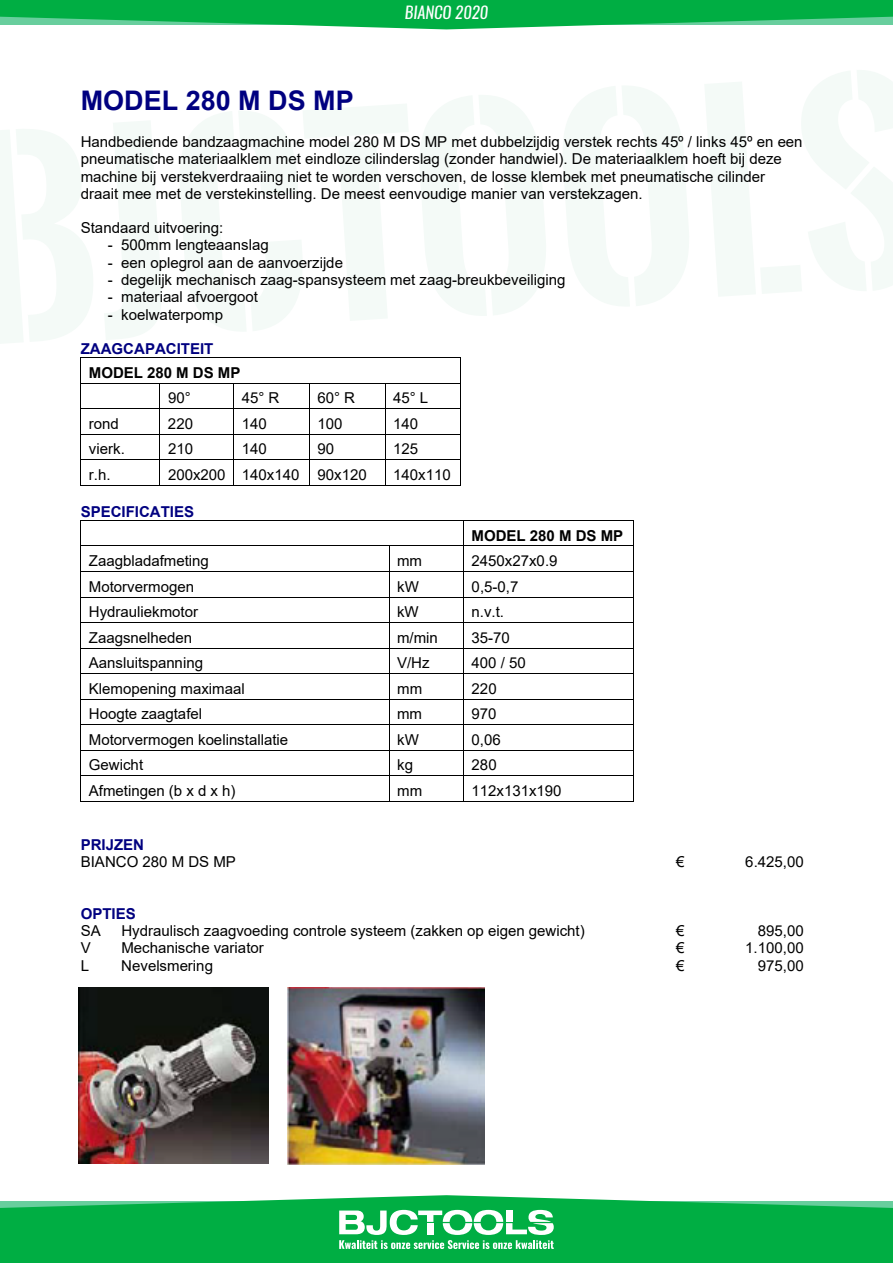
<style>
.page{position:relative;width:893px;height:1263px;background:#fff}
.page>*{position:absolute;margin:0;border:0;box-sizing:border-box;transform-origin:0 0}
.t1{font:700 27px "Arial";color:#000080}
.t2{font:italic 16.5px "Oswald";color:#fff}
.t3{font:15px/17.2px "Arial";color:#000}
.t4{font:700 15px "Arial";color:#000080}
.t5{font:700 15px "Arial";color:#000}
</style>
<div class="page">
<svg style="left:0;top:70px;width:893px;height:273px"></svg>
<svg style="left:0;top:1195px;width:893px;height:68px;fill:#00ae43"></svg>
<svg style="left:339px;top:1210px;width:215px;height:39px"></svg>
<svg style="left:0;top:0;width:893px;height:29px"></svg>
<hr style="left:80px;top:357px;width:380px;height:1px;background:#000">
<hr style="left:80px;top:383px;width:380px;height:1px;background:#000">
<hr style="left:80px;top:408px;width:380px;height:1px;background:#000">
<hr style="left:80px;top:434px;width:380px;height:1px;background:#000">
<hr style="left:80px;top:459px;width:380px;height:1px;background:#000">
<svg style="left:80px;top:358px;width:1px;height:127px"></svg>
<hr style="left:80px;top:485px;width:80px;height:1px;background:#000">
<hr style="left:160px;top:485px;width:73px;height:1px;background:#000">
<svg style="left:233px;top:384px;width:1px;height:102px"></svg>
<hr style="left:234px;top:485px;width:75px;height:1px;background:#000">
<svg style="left:309px;top:384px;width:1px;height:102px"></svg>
<hr style="left:310px;top:485px;width:75px;height:1px;background:#000">
<svg style="left:385px;top:384px;width:1px;height:102px"></svg>
<hr style="left:386px;top:485px;width:74px;height:1px;background:#000">
<svg style="left:460px;top:357px;width:1px;height:129px"></svg>
<hr style="left:80px;top:520px;width:384px;height:1px;background:#000">
<hr style="left:464px;top:520px;width:169px;height:1px;background:#000">
<hr style="left:80px;top:546px;width:384px;height:1px;background:#000">
<hr style="left:464px;top:546px;width:169px;height:1px;background:#000">
<hr style="left:80px;top:571px;width:384px;height:1px;background:#000">
<hr style="left:464px;top:571px;width:169px;height:1px;background:#000">
<hr style="left:80px;top:597px;width:384px;height:1px;background:#000">
<hr style="left:464px;top:597px;width:169px;height:1px;background:#000">
<hr style="left:80px;top:622px;width:384px;height:1px;background:#000">
<hr style="left:464px;top:622px;width:169px;height:1px;background:#000">
<hr style="left:80px;top:648px;width:384px;height:1px;background:#000">
<hr style="left:464px;top:648px;width:169px;height:1px;background:#000">
<hr style="left:80px;top:673px;width:384px;height:1px;background:#000">
<hr style="left:464px;top:673px;width:169px;height:1px;background:#000">
<hr style="left:80px;top:699px;width:384px;height:1px;background:#000">
<hr style="left:464px;top:699px;width:169px;height:1px;background:#000">
<hr style="left:80px;top:724px;width:384px;height:1px;background:#000">
<hr style="left:464px;top:724px;width:169px;height:1px;background:#000">
<hr style="left:80px;top:750px;width:384px;height:1px;background:#000">
<hr style="left:464px;top:750px;width:169px;height:1px;background:#000">
<hr style="left:80px;top:775px;width:384px;height:1px;background:#000">
<hr style="left:464px;top:775px;width:169px;height:1px;background:#000">
<svg style="left:80px;top:521px;width:1px;height:280px"></svg>
<hr style="left:80px;top:801px;width:309px;height:1px;background:#000">
<svg style="left:389px;top:547px;width:1px;height:254px"></svg>
<hr style="left:389px;top:801px;width:74px;height:1px;background:#000">
<svg style="left:463px;top:521px;width:1px;height:280px"></svg>
<hr style="left:464px;top:801px;width:169px;height:1px;background:#000">
<svg style="left:633px;top:520px;width:1px;height:282px"></svg>
<img style="left:288px;top:987px;width:197px;height:177px">
<img style="left:79px;top:987px;width:189px;height:176px">
<p class="t2" style="left:405px;top:1px;width:85px">BIANCO 2020</p>
<h1 class="t1" style="left:81px;top:82px;width:274px">MODEL 280 M DS MP</h1>
<p class="t3" style="left:81px;top:133px;width:723px">Handbediende bandzaagmachine model 280 M DS MP met dubbelzijdig verstek rechts 45º / links 45º en een pneumatische materiaalklem met eindloze cilinderslag (zonder handwiel). De materiaalklem hoeft bij deze machine bij verstekverdraaiing niet te worden verschoven, de losse klembek met pneumatische cilinder draait mee met de verstekinstelling. De meest eenvoudige manier van verstekzagen.</p>
<p class="t3" style="left:81px;top:219px;width:144px">Standaard uitvoering:</p>
<p class="t3" style="left:108px;top:236px;width:162px">- 500mm lengteaanslag</p>
<p class="t3" style="left:108px;top:254px;width:237px">- een oplegrol aan de aanvoerzijde</p>
<p class="t3" style="left:108px;top:271px;width:459px">- degelijk mechanisch zaag-spansysteem met zaag-breukbeveiliging</p>
<p class="t3" style="left:108px;top:288px;width:152px">- materiaal afvoergoot</p>
<p class="t3" style="left:108px;top:306px;width:117px">- koelwaterpomp</p>
<p class="t4" style="left:81px;top:338px;width:134px">ZAAGCAPACITEIT</p>
<p class="t5" style="left:89px;top:362px;width:153px">MODEL 280 M DS MP</p>
<p class="t3" style="left:168px;top:389px;width:24px">90°</p>
<p class="t3" style="left:242px;top:389px;width:39px">45° R</p>
<p class="t3" style="left:317px;top:389px;width:39px">60° R</p>
<p class="t3" style="left:393px;top:389px;width:37px">45° L</p>
<p class="t3" style="left:89px;top:415px;width:32px">rond</p>
<p class="t3" style="left:168px;top:415px;width:27px">220</p>
<p class="t3" style="left:242px;top:415px;width:27px">140</p>
<p class="t3" style="left:317px;top:415px;width:27px">100</p>
<p class="t3" style="left:393px;top:415px;width:27px">140</p>
<p class="t3" style="left:89px;top:440px;width:37px">vierk.</p>
<p class="t3" style="left:168px;top:440px;width:27px">210</p>
<p class="t3" style="left:242px;top:440px;width:27px">140</p>
<p class="t3" style="left:318px;top:440px;width:18px">90</p>
<p class="t3" style="left:393px;top:440px;width:27px">125</p>
<p class="t3" style="left:89px;top:466px;width:23px">r.h.</p>
<p class="t3" style="left:168px;top:466px;width:200px">200x200 140x140 90x120</p>
<p class="t3" style="left:393px;top:466px;width:59px">140x110</p>
<p class="t4" style="left:81px;top:501px;width:115px">SPECIFICATIES</p>
<p class="t5" style="left:472px;top:525px;width:153px">MODEL 280 M DS MP</p>
<p class="t3" style="left:89px;top:552px;width:122px">Zaagbladafmeting</p>
<p class="t3" style="left:397px;top:552px;width:27px">mm</p>
<p class="t3" style="left:472px;top:552px;width:87px">2450x27x0.9</p>
<p class="t3" style="left:89px;top:578px;width:107px">Motorvermogen</p>
<p class="t3" style="left:397px;top:578px;width:23px">kW</p>
<p class="t3" style="left:472px;top:578px;width:48px">0,5-0,7</p>
<p class="t3" style="left:89px;top:603px;width:111px">Hydrauliekmotor</p>
<p class="t3" style="left:397px;top:603px;width:23px">kW</p>
<p class="t3" style="left:472px;top:603px;width:34px">n.v.t.</p>
<p class="t3" style="left:89px;top:629px;width:105px">Zaagsnelheden</p>
<p class="t3" style="left:397px;top:629px;width:42px">m/min</p>
<p class="t3" style="left:472px;top:629px;width:40px">35-70</p>
<p class="t3" style="left:89px;top:654px;width:116px">Aansluitspanning</p>
<p class="t3" style="left:397px;top:654px;width:34px">V/Hz</p>
<p class="t3" style="left:472px;top:654px;width:56px">400 / 50</p>
<p class="t3" style="left:89px;top:680px;width:157px">Klemopening maximaal</p>
<p class="t3" style="left:397px;top:680px;width:27px">mm</p>
<p class="t3" style="left:472px;top:680px;width:27px">220</p>
<p class="t3" style="left:89px;top:705px;width:115px">Hoogte zaagtafel</p>
<p class="t3" style="left:397px;top:705px;width:27px">mm</p>
<p class="t3" style="left:472px;top:705px;width:27px">970</p>
<p class="t3" style="left:89px;top:731px;width:201px">Motorvermogen koelinstallatie</p>
<p class="t3" style="left:397px;top:731px;width:23px">kW</p>
<p class="t3" style="left:472px;top:731px;width:31px">0,06</p>
<p class="t3" style="left:89px;top:756px;width:56px">Gewicht</p>
<p class="t3" style="left:397px;top:756px;width:17px">kg</p>
<p class="t3" style="left:472px;top:756px;width:27px">280</p>
<p class="t3" style="left:89px;top:782px;width:148px">Afmetingen (b x d x h)</p>
<p class="t3" style="left:397px;top:782px;width:27px">mm</p>
<p class="t3" style="left:472px;top:782px;width:92px">112x131x190</p>
<p class="t4" style="left:81px;top:834px;width:65px">PRIJZEN</p>
<p class="t3" style="left:81px;top:853px;width:157px">BIANCO 280 M DS MP</p>
<p class="t3" style="left:676px;top:853px;width:10px">€</p>
<p class="t3" style="left:745px;top:853px;width:60px">6.425,00</p>
<p class="t4" style="left:81px;top:903px;width:57px">OPTIES</p>
<p class="t3" style="left:81px;top:922px;width:22px">SA</p>
<p class="t3" style="left:121px;top:922px;width:465px">Hydraulisch zaagvoeding controle systeem (zakken op eigen gewicht)</p>
<p class="t3" style="left:676px;top:922px;width:10px">€</p>
<p class="t3" style="left:758px;top:922px;width:47px">895,00</p>
<p class="t3" style="left:81px;top:939px;width:12px">V</p>
<p class="t3" style="left:121px;top:939px;width:144px">Mechanische variator</p>
<p class="t3" style="left:676px;top:939px;width:10px">€</p>
<p class="t3" style="left:745px;top:939px;width:60px">1.100,00</p>
<p class="t3" style="left:81px;top:956px;width:10px">L</p>
<p class="t3" style="left:121px;top:956px;width:93px">Nevelsmering</p>
<p class="t3" style="left:676px;top:956px;width:10px">€</p>
<p class="t3" style="left:758px;top:956px;width:47px">975,00</p>
</div>
